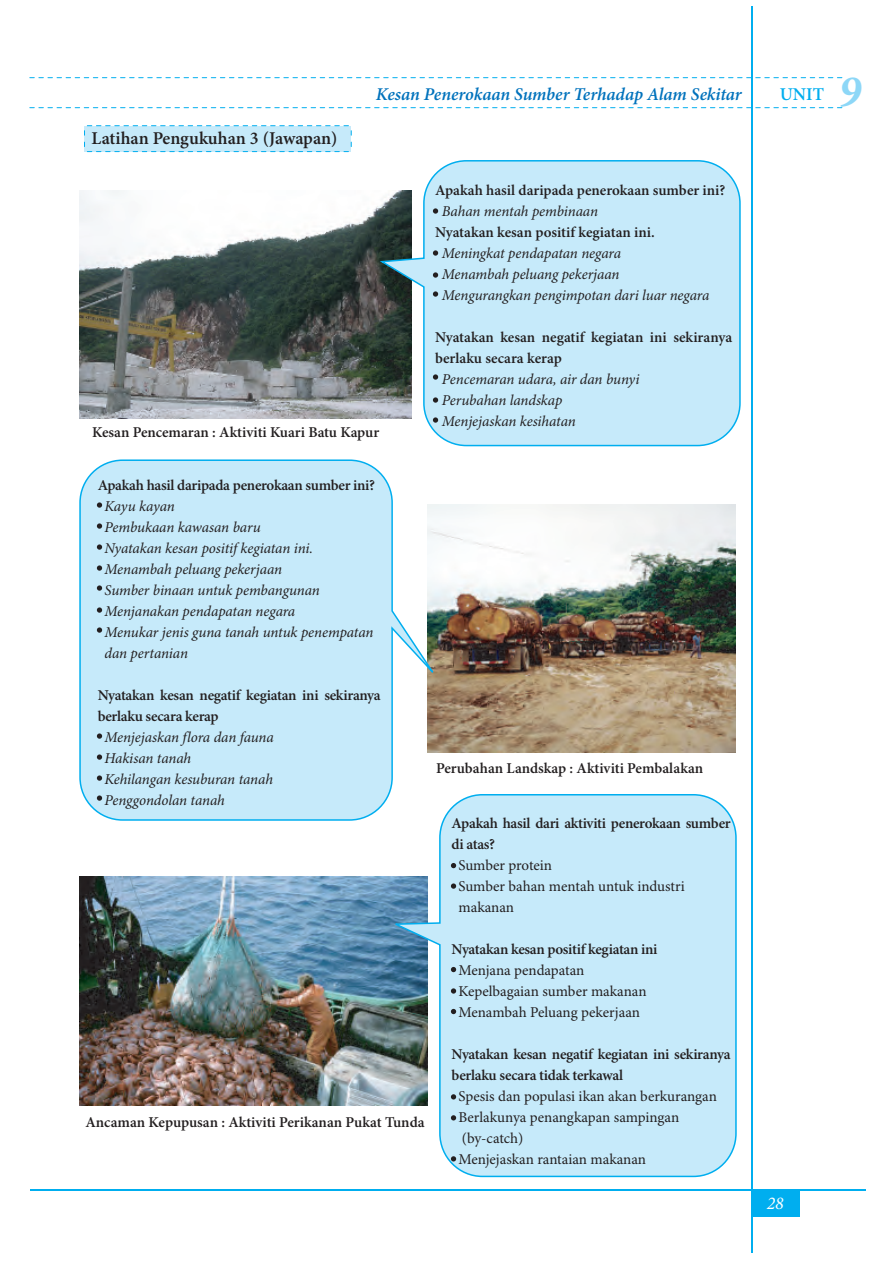
<style>
.page{position:relative;width:893px;height:1263px;background:#fff}
.page>*{position:absolute;margin:0;border:0;box-sizing:border-box;transform-origin:0 0}
.t1{font:italic 700 45px "Minion Pro";color:#8dd7f7}
.t2{font:italic 600 18px "Minion Pro";letter-spacing:-.005em;color:#0072bc}
.t3{font:600 18px "Minion Pro";letter-spacing:-.005em;color:#231f20}
.t4{font:600 18px "Minion Pro";color:#00aeef}
.t5{font:italic 18px "Minion Pro";color:#fff}
.t6{font:600 15px/21px "Minion Pro";letter-spacing:-.015em;color:#231f20}
.t7{font:italic 15px/21px "Minion Pro";letter-spacing:-.01em;color:#231f20}
.t8{font:15px/21px "Minion Pro";letter-spacing:-.005em;color:#231f20}
</style>
<div class="page">
<div style="left:84px;top:126px;width:267px;height:26px;background:#c6eafa"></div>
<svg style="left:84px;top:125px;width:268px;height:10px"></svg>
<svg style="left:84px;top:142px;width:268px;height:10px"></svg>
<hr style="left:751px;top:6px;width:2px;height:1247px;background:#00aeef">
<hr style="left:30px;top:1189px;width:836px;height:1px;background:#00aeef">
<svg style="left:30px;top:107px;width:812px;height:1px"></svg>
<svg style="left:30px;top:77px;width:812px;height:1px"></svg>
<div style="left:752px;top:1190px;width:48px;height:27px;background:#00aeef"></div>
<img style="left:80px;top:191px;width:297px;height:227px">
<img style="left:435px;top:504px;width:301px;height:248px">
<img style="left:80px;top:877px;width:309px;height:228px">
<svg style="left:377px;top:160px;width:364px;height:287px"></svg>
<svg style="left:79px;top:459px;width:356px;height:362px"></svg>
<svg style="left:389px;top:793px;width:348px;height:385px"></svg>
<svg style="left:433px;top:208px;width:5px;height:6px"></svg>
<svg style="left:433px;top:250px;width:5px;height:6px"></svg>
<svg style="left:433px;top:272px;width:5px;height:6px"></svg>
<svg style="left:433px;top:291px;width:5px;height:6px"></svg>
<svg style="left:433px;top:374px;width:5px;height:6px"></svg>
<svg style="left:97px;top:502px;width:5px;height:6px"></svg>
<svg style="left:97px;top:523px;width:5px;height:6px"></svg>
<svg style="left:97px;top:544px;width:5px;height:6px"></svg>
<svg style="left:97px;top:565px;width:5px;height:6px"></svg>
<svg style="left:97px;top:585px;width:5px;height:6px"></svg>
<svg style="left:97px;top:607px;width:5px;height:6px"></svg>
<svg style="left:97px;top:627px;width:5px;height:6px"></svg>
<svg style="left:97px;top:733px;width:5px;height:6px"></svg>
<svg style="left:97px;top:754px;width:5px;height:6px"></svg>
<svg style="left:97px;top:775px;width:5px;height:6px"></svg>
<svg style="left:97px;top:795px;width:5px;height:6px"></svg>
<svg style="left:451px;top:863px;width:5px;height:5px"></svg>
<svg style="left:451px;top:883px;width:5px;height:6px"></svg>
<svg style="left:451px;top:967px;width:5px;height:5px"></svg>
<svg style="left:451px;top:988px;width:5px;height:6px"></svg>
<svg style="left:451px;top:1009px;width:5px;height:5px"></svg>
<svg style="left:451px;top:1094px;width:5px;height:5px"></svg>
<svg style="left:451px;top:1115px;width:5px;height:5px"></svg>
<svg style="left:451px;top:1156px;width:5px;height:5px"></svg>
<svg style="left:433px;top:397px;width:5px;height:6px"></svg>
<svg style="left:433px;top:417px;width:5px;height:6px"></svg>
<p class="t3" style="left:92px;top:127px;width:248px">Latihan Pengukuhan 3 (Jawapan)</p>
<p class="t2" style="left:376px;top:83px;width:367px">Kesan Penerokaan Sumber Terhadap Alam Sekitar</p>
<p class="t4" style="left:780px;top:83px;width:46px">UNIT</p>
<h1 class="t1" style="left:839px;top:64px;width:24px">9</h1>
<p class="t6" style="left:92px;top:422px;width:289px">Kesan Pencemaran : Aktiviti Kuari Batu Kapur</p>
<p class="t6" style="left:435px;top:180px;width:292px">Apakah hasil daripada penerokaan sumber ini?</p>
<p class="t7" style="left:442px;top:201px;width:158px">Bahan mentah pembinaan</p>
<p class="t6" style="left:435px;top:222px;width:221px">Nyatakan kesan positif kegiatan ini.</p>
<p class="t7" style="left:442px;top:243px;width:269px">Meningkat pendapatan negara<br>Menambah peluang pekerjaan<br>Mengurangkan pengimpotan dari luar negara</p>
<p class="t6" style="left:435px;top:327px;width:299px">Nyatakan kesan negatif kegiatan ini sekiranya berlaku secara kerap</p>
<p class="t7" style="left:442px;top:369px;width:199px">Pencemaran udara, air dan bunyi<br>Perubahan landskap<br>Menjejaskan kesihatan</p>
<p class="t6" style="left:98px;top:475px;width:279px">Apakah hasil daripada penerokaan sumber ini?</p>
<p class="t7" style="left:105px;top:496px;width:270px">Kayu kayan<br>Pembukaan kawasan baru<br>Nyatakan kesan positif kegiatan ini.<br>Menambah peluang pekerjaan<br>Sumber binaan untuk pembangunan<br>Menjanakan pendapatan negara<br>Menukar jenis guna tanah untuk penempatan dan pertanian</p>
<p class="t6" style="left:98px;top:685px;width:285px">Nyatakan kesan negatif kegiatan ini sekiranya berlaku secara kerap</p>
<p class="t7" style="left:105px;top:727px;width:171px">Menjejaskan flora dan fauna<br>Hakisan tanah<br>Kehilangan kesuburan tanah<br>Penggondolan tanah</p>
<p class="t6" style="left:86px;top:1112px;width:341px">Ancaman Kepupusan : Aktiviti Perikanan Pukat Tunda</p>
<p class="t6" style="left:436px;top:758px;width:269px">Perubahan Landskap : Aktiviti Pembalakan</p>
<p class="t6" style="left:452px;top:814px;width:281px">Apakah hasil dari aktiviti penerokaan sumber di atas?</p>
<p class="t8" style="left:458px;top:856px;width:228px">Sumber protein<br>Sumber bahan mentah untuk industri makanan</p>
<p class="t6" style="left:452px;top:940px;width:207px">Nyatakan kesan positif kegiatan ini</p>
<p class="t8" style="left:458px;top:961px;width:190px">Menjana pendapatan<br>Kepelbagaian sumber makanan<br>Menambah Peluang pekerjaan</p>
<p class="t6" style="left:452px;top:1045px;width:281px">Nyatakan kesan negatif kegiatan ini sekiranya berlaku secara tidak terkawal</p>
<p class="t8" style="left:458px;top:1087px;width:260px">Spesis dan populasi ikan akan berkurangan<br>Berlakunya penangkapan sampingan (by-catch)<br>Menjejaskan rantaian makanan</p>
<p class="t5" style="left:767px;top:1192px;width:19px">28</p>
</div>
